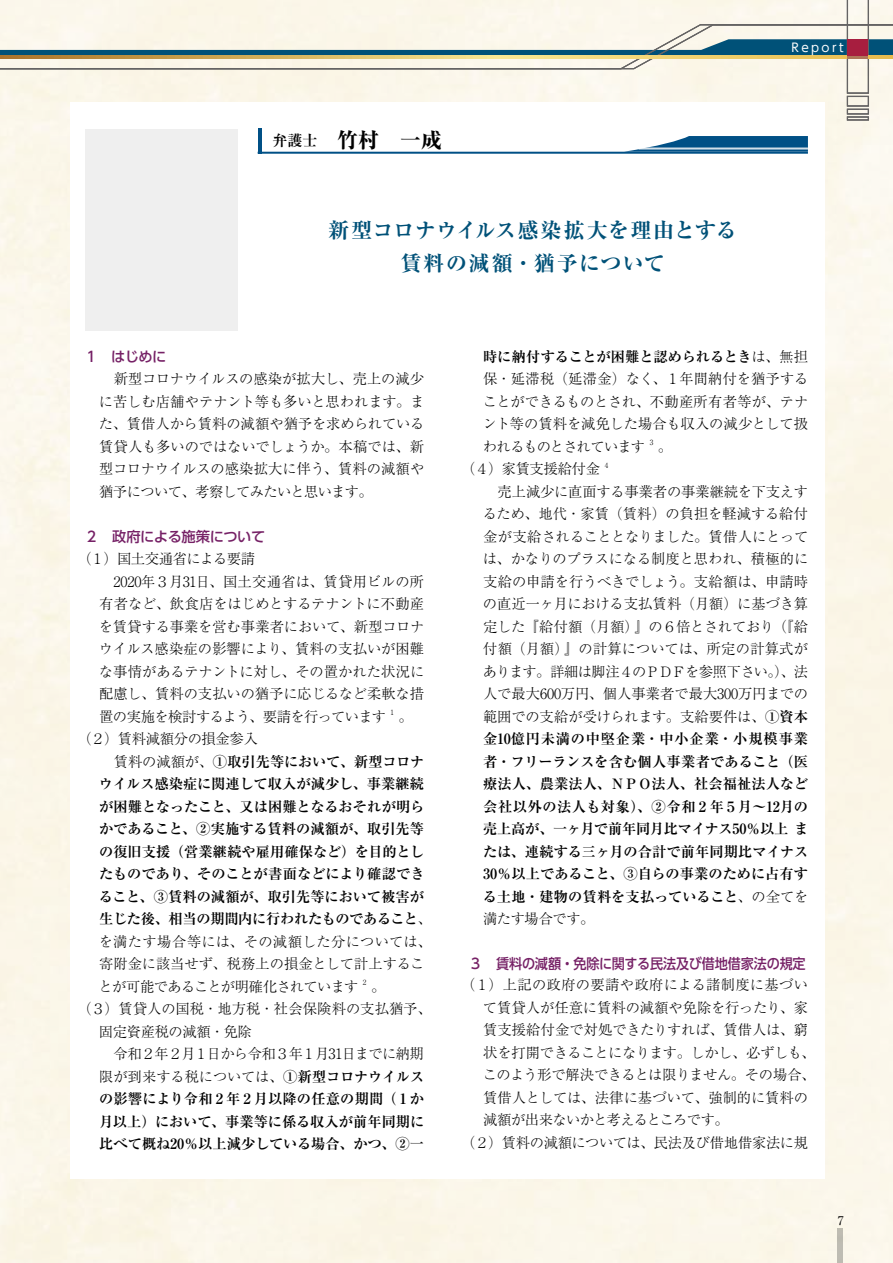
<style>
.page{position:relative;width:893px;height:1263px;background:#fff}
.page>*{position:absolute;margin:0;border:0;box-sizing:border-box;transform-origin:0 0}
.t1{font:700 expanded 21px/33px "Ryumin Pro";letter-spacing:.04em;color:#005178;text-align:center}
.t2{font:800 21px "Ryumin Pro";color:#000}
.t3{font:300 14.25px/22.5px "Ryumin Pro";letter-spacing:-.01em;color:#000;text-align:justify}
.t4{font:700 14.25px "Ryumin Pro";letter-spacing:-.005em;color:#000}
.t5{font:300 14.25px "Ryumin Pro";letter-spacing:.01em;color:#000}
.t6{font:300 14.25px "Ryumin Pro";letter-spacing:-.055em;color:#000}
.t7{font:300 14.25px "Ryumin Pro";letter-spacing:-.04em;color:#000}
.t8{font:700 14.25px "Ryumin Pro";letter-spacing:-.025em;color:#000}
.t9{font:500 14.25px "UD Shin Go Pro";letter-spacing:-.02em;color:#762166}
.t10{font:700 14.25px "Ryumin Pro";letter-spacing:.02em;color:#000}
.t11{font:300 14.25px "Ryumin Pro";letter-spacing:.025em;color:#000}
.t12{font:300 14.25px "Ryumin Pro";letter-spacing:-.03em;color:#000}
.t13{font:300 14.25px "Ryumin Pro";letter-spacing:.02em;color:#000}
.t14{font:700 14.25px "Ryumin Pro";letter-spacing:.06em;color:#000}
.t15{font:12px "UD Shin Go NT Pro";letter-spacing:.2em;color:#fff}
.t16{font:12px "Ryumin Pro";color:#000}
.s1{font-weight:700;font-size:15px}
.s2{font-weight:300}
.s3{font-weight:700}
</style>
<div class="page">
<div style="left:85px;top:129px;width:152px;height:201px;background:#efefef"></div>
<svg style="left:261px;top:136px;width:547px;height:18px"></svg>
<hr style="left:639px;top:148px;width:169px;height:1px;background:#fff">
<hr style="left:639px;top:149px;width:169px;height:1px;background:#fff">
<hr style="left:258px;top:128px;width:3px;height:26px;background:#005086">
<div style="left:838px;top:1228px;width:5px;height:35px;background:#bebcb2"></div>
<svg style="left:0;top:0;width:893px;height:120px"></svg>
<svg style="left:0;top:56px;width:893px;height:3px;background:#debc64"></svg>
<div style="left:847px;top:39px;width:21px;height:17px;background:#a71e3f"></div>
<hr style="left:847px;top:56px;width:21px;height:3px;background:#af7659">
<h1 class="t2" style="left:273px;top:123px;width:171px"><span class="s1">弁護士</span> 竹村 一成</h1>
<h1 class="t1" style="left:329px;top:212px;width:410px">新型コロナウイルス感染拡大を理由とする賃料の減額・猶予について</h1>
<p class="t15" style="left:792px;top:38px;width:54px">Report</p>
<p class="t9" style="left:84px;top:344px;width:84px">１　はじめに</p>
<p class="t3" style="left:99px;top:366px;width:327px;text-indent:-14px">　　新型コロナウイルスの感染が拡大し、売上の減少に苦しむ店舗やテナント等も多いと思われます。また、賃借人から賃料の減額や猶予を求められている賃貸人も多いのではないでしょうか。本稿では、新型コロナウイルスの感染拡大に伴う、賃料の減額や猶予について、考察してみたいと思います。</p>
<p class="t9" style="left:84px;top:524px;width:182px">２　政府による施策について</p>
<p class="t3" style="left:77px;top:546px;width:179px">（１）国土交通省による要請</p>
<p class="t3" style="left:85px;top:569px;width:341px">　　2020年３月31日、国土交通省は、賃貸用ビルの所</p>
<p class="t3" style="left:99px;top:591px;width:326px">有者など、飲食店をはじめとするテナントに不動産</p>
<p class="t3" style="left:99px;top:614px;width:327px">を賃貸する事業を営む事業者において、新型コロナ</p>
<p class="t3" style="left:99px;top:636px;width:327px">ウイルス感染症の影響により、賃料の支払いが困難</p>
<p class="t3" style="left:99px;top:659px;width:327px">な事情があるテナントに対し、その置かれた状況に</p>
<p class="t3" style="left:99px;top:681px;width:326px">配慮し、賃料の支払いの猶予に応じるなど柔軟な措</p>
<p class="t7" style="left:99px;top:705px;width:315px">置の実施を検討するよう、要請を行っています <sup>1</sup> 。</p>
<p class="t3" style="left:77px;top:726px;width:182px">（２）賃料減額分の損金参入</p>
<p class="t4" style="left:85px;top:750px;width:341px"><span class="s2">　　賃料の減額が、</span>①取引先等において、新型コロナ</p>
<p class="t4" style="left:99px;top:772px;width:327px">ウイルス感染症に関連して収入が減少し、事業継続</p>
<p class="t4" style="left:99px;top:795px;width:327px">が困難となったこと、又は困難となるおそれが明ら</p>
<p class="t4" style="left:99px;top:817px;width:327px">かであること、②実施する賃料の減額が、取引先等</p>
<p class="t4" style="left:99px;top:840px;width:327px">の復旧支援（営業継続や雇用確保など）を目的とし</p>
<p class="t4" style="left:99px;top:862px;width:327px">たものであり、そのことが書面などにより確認でき</p>
<p class="t4" style="left:99px;top:885px;width:327px">ること、③賃料の減額が、取引先等において被害が</p>
<p class="t8" style="left:99px;top:907px;width:334px">生じた後、相当の期間内に行われたものであること<span class="s2">、</span></p>
<p class="t13" style="left:99px;top:930px;width:334px">を満たす場合等には、その減額した分については、</p>
<p class="t3" style="left:99px;top:951px;width:327px">寄附金に該当せず、税務上の損金として計上するこ</p>
<p class="t7" style="left:99px;top:975px;width:288px">とが可能であることが明確化されています <sup>2</sup> 。</p>
<p class="t5" style="left:77px;top:997px;width:356px">（３）賃貸人の国税・地方税・社会保険料の支払猶予、</p>
<p class="t3" style="left:99px;top:1019px;width:154px">固定資産税の減額・免除</p>
<p class="t6" style="left:85px;top:1042px;width:341px">　　令和２年２月１日から令和３年１月31日までに納期</p>
<p class="t3" style="left:99px;top:1064px;width:327px">限が到来する税については、<span class="s3">①新型コロナウイルス</span></p>
<p class="t4" style="left:99px;top:1087px;width:327px">の影響により令和２年２月以降の任意の期間（１か</p>
<p class="t4" style="left:99px;top:1110px;width:327px">月以上）において、事業等に係る収入が前年同期に</p>
<p class="t4" style="left:99px;top:1132px;width:326px">比べて概ね20％以上減少している場合、かつ、②一</p>
<p class="t4" style="left:483px;top:345px;width:326px">時に納付することが困難と認められるとき<span class="s2">は、無担</span></p>
<p class="t5" style="left:483px;top:367px;width:327px">保・延滞税（延滞金）なく、１年間納付を猶予する</p>
<p class="t3" style="left:483px;top:389px;width:327px">ことができるものとされ、不動産所有者等が、テナ</p>
<p class="t3" style="left:483px;top:411px;width:327px">ント等の賃料を減免した場合も収入の減少として扱</p>
<p class="t6" style="left:483px;top:435px;width:191px">われるものとされています <sup>3</sup> 。</p>
<p class="t3" style="left:461px;top:456px;width:149px">（４）家賃支援給付金 <sup>4</sup></p>
<p class="t3" style="left:469px;top:479px;width:341px">　　売上減少に直面する事業者の事業継続を下支えす</p>
<p class="t3" style="left:483px;top:501px;width:327px">るため、地代・家賃（賃料）の負担を軽減する給付</p>
<p class="t3" style="left:483px;top:524px;width:327px">金が支給されることとなりました。賃借人にとって</p>
<p class="t3" style="left:483px;top:546px;width:327px">は、かなりのプラスになる制度と思われ、積極的に</p>
<p class="t3" style="left:483px;top:569px;width:326px">支給の申請を行うべきでしょう。支給額は、申請時</p>
<p class="t3" style="left:483px;top:591px;width:327px">の直近一ヶ月における支払賃料（月額）に基づき算</p>
<p class="t3" style="left:483px;top:614px;width:326px">定した『給付額（月額）』の６倍とされており（『給</p>
<p class="t5" style="left:483px;top:637px;width:326px">付額（月額）』の計算については、所定の計算式が</p>
<p class="t6" style="left:483px;top:660px;width:327px">あります。詳細は脚注４のＰＤＦを参照下さい。）、法</p>
<p class="t3" style="left:483px;top:681px;width:327px">人で最大600万円、個人事業者で最大300万円までの</p>
<p class="t3" style="left:483px;top:704px;width:326px">範囲での支給が受けられます。支給要件は、<span class="s3">①資本</span></p>
<p class="t14" style="left:483px;top:727px;width:326px">金10億円未満の中堅企業・中小企業・小規模事業</p>
<p class="t4" style="left:483px;top:750px;width:326px">者・フリーランスを含む個人事業者であること（医</p>
<p class="t4" style="left:483px;top:772px;width:326px">療法人、農業法人、ＮＰＯ法人、社会福祉法人など</p>
<p class="t10" style="left:483px;top:795px;width:327px">会社以外の法人も対象）、②令和２年５月～12月の</p>
<p class="t8" style="left:483px;top:817px;width:327px">売上高が、一ヶ月で前年同月比マイナス50％以上 ま</p>
<p class="t4" style="left:483px;top:840px;width:327px">たは、連続する三ヶ月の合計で前年同期比マイナス</p>
<p class="t4" style="left:483px;top:862px;width:326px">30％以上であること、③自らの事業のために占有す</p>
<p class="t4" style="left:483px;top:885px;width:327px">る土地・建物の賃料を支払っていること<span class="s2">、の全てを</span></p>
<p class="t3" style="left:483px;top:906px;width:113px">満たす場合です。</p>
<p class="t9" style="left:468px;top:952px;width:339px">３　賃料の減額・免除に関する民法及び借地借家法の規定</p>
<p class="t11" style="left:461px;top:973px;width:348px">（１）上記の政府の要請や政府による諸制度に基づい</p>
<p class="t3" style="left:483px;top:995px;width:327px">て賃貸人が任意に賃料の減額や免除を行ったり、家</p>
<p class="t3" style="left:483px;top:1017px;width:327px">賃支援給付金で対処できたりすれば、賃借人は、窮</p>
<p class="t3" style="left:483px;top:1040px;width:334px">状を打開できることになります。しかし、必ずしも、</p>
<p class="t12" style="left:483px;top:1063px;width:334px">このよう形で解決できるとは限りません。その場合、</p>
<p class="t3" style="left:483px;top:1085px;width:327px">賃借人としては、法律に基づいて、強制的に賃料の</p>
<p class="t7" style="left:483px;top:1108px;width:247px">減額が出来ないかと考えるところです。</p>
<p class="t3" style="left:461px;top:1130px;width:348px">（２）賃料の減額については、民法及び借地借家法に規</p>
<p class="t16" style="left:838px;top:1211px;width:7px">7</p>
</div>
